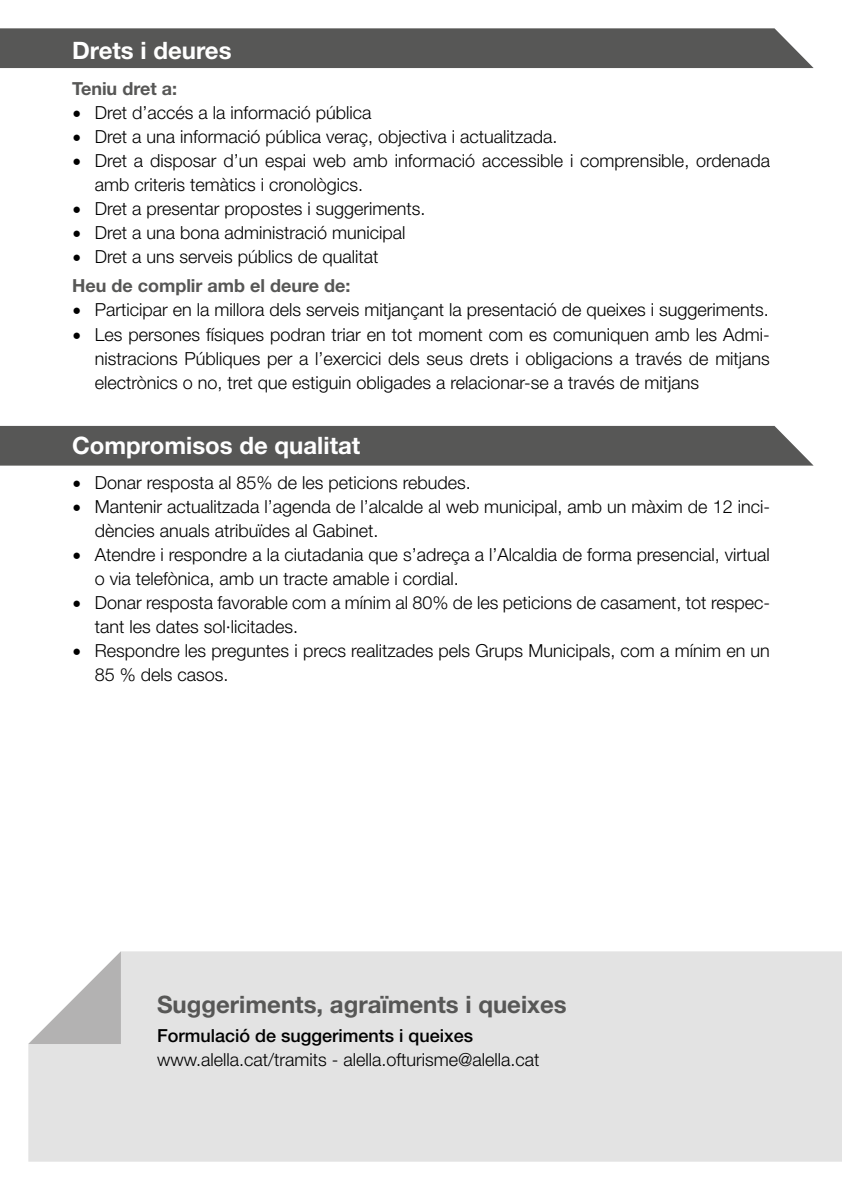
<style>
.page{position:relative;width:842px;height:1191px;background:#fff}
.page>*{position:absolute;margin:0;border:0;box-sizing:border-box;transform-origin:0 0}
.t1{font:700 24px "Helvetica Neue LT Std";color:#fff}
.t2{font:700 24px "Helvetica Neue LT Std";color:#575756}
.t3{font:300 18px/24px "Helvetica Neue LT Std";color:#000}
.t4{font:500 18px "Helvetica Neue LT Std";color:#000}
.t5{font:700 18px "Helvetica Neue LT Std";color:#575756}
.s1{font-family:"Minion Pro";font-weight:400;font-size:24px}
.s2{font-weight:700;color:#575756}
</style>
<div class="page">
<div style="left:28px;top:951px;width:814px;height:210px;background:#e3e3e3"></div>
<svg style="left:28px;top:951px;width:93px;height:93px"></svg>
<div style="left:0;top:28px;width:814px;height:40px;background:#575756"></div>
<div style="left:0;top:426px;width:813px;height:39px;background:#575756"></div>
<h1 class="t1" style="left:72px;top:36px;width:161px">Drets i deures</h1>
<p class="t5" style="left:72px;top:77px;width:107px">Teniu dret a:</p>
<p class="t3" style="left:72px;top:100px;width:301px"><span class="s1">•</span> Dret d’accés a la informació pública</p>
<p class="t3" style="left:72px;top:124px;width:487px"><span class="s1">•</span> Dret a una informació pública veraç, objectiva i actualitzada.</p>
<p class="t3" style="left:95px;top:148px;width:677px;text-indent:-23px"><span class="s1">•</span> Dret a disposar d’un espai web amb informació accessible i comprensible, ordenada amb criteris temàtics i cronològics.</p>
<p class="t3" style="left:72px;top:196px;width:355px"><span class="s1">•</span> Dret a presentar propostes i suggeriments.</p>
<p class="t3" style="left:72px;top:220px;width:335px"><span class="s1">•</span> Dret a una bona administració municipal</p>
<p class="t3" style="left:72px;top:241px;width:308px;line-height:29.6px"><span class="s1">•</span> Dret a uns serveis públics de qualitat<br><span class="s2">Heu de complir amb el deure de:</span></p>
<p class="t3" style="left:72px;top:298px;width:698px"><span class="s1">•</span> Participar en la millora dels serveis mitjançant la presentació de queixes i suggeriments.</p>
<p class="t3" style="left:95px;top:322px;width:677px;text-align:justify;text-indent:-23px"><span class="s1">•</span> Les persones físiques podran triar en tot moment com es comuniquen amb les Admi&shy;nistracions Públiques per a l’exercici dels seus drets i obligacions a través de mitjans electrònics o no, tret que estiguin obligades a relacionar-se a través de mitjans</p>
<h1 class="t1" style="left:72px;top:430px;width:290px">Compromisos de qualitat</h1>
<p class="t3" style="left:72px;top:470px;width:400px"><span class="s1">•</span> Donar resposta al 85% de les peticions rebudes.</p>
<p class="t3" style="left:95px;top:494px;width:677px;text-indent:-23px"><span class="s1">•</span> Mantenir actualitzada l’agenda de l’alcalde al web municipal, amb un màxim de 12 inci&shy;dències anuals atribuïdes al Gabinet.</p>
<p class="t3" style="left:95px;top:542px;width:677px;text-indent:-23px"><span class="s1">•</span> Atendre i respondre a la ciutadania que s’adreça a l’Alcaldia de forma presencial, virtual o via telefònica, amb un tracte amable i cordial.</p>
<p class="t3" style="left:95px;top:590px;width:677px;text-indent:-23px"><span class="s1">•</span> Donar resposta favorable com a mínim al 80% de les peticions de casament, tot respec&shy;tant les dates sol·licitades.</p>
<p class="t3" style="left:95px;top:638px;width:677px;text-indent:-23px"><span class="s1">•</span> Respondre les preguntes i precs realitzades pels Grups Municipals, com a mínim en un<br>85 % dels casos.</p>
<h1 class="t2" style="left:157px;top:989px;width:411px">Suggeriments, agraïments i queixes</h1>
<p class="t4" style="left:157px;top:1025px;width:318px">Formulació de suggeriments i queixes</p>
<p class="t3" style="left:157px;top:1047px;width:384px">www.alella.cat/tramits - alella.ofturisme@alella.cat</p>
</div>
